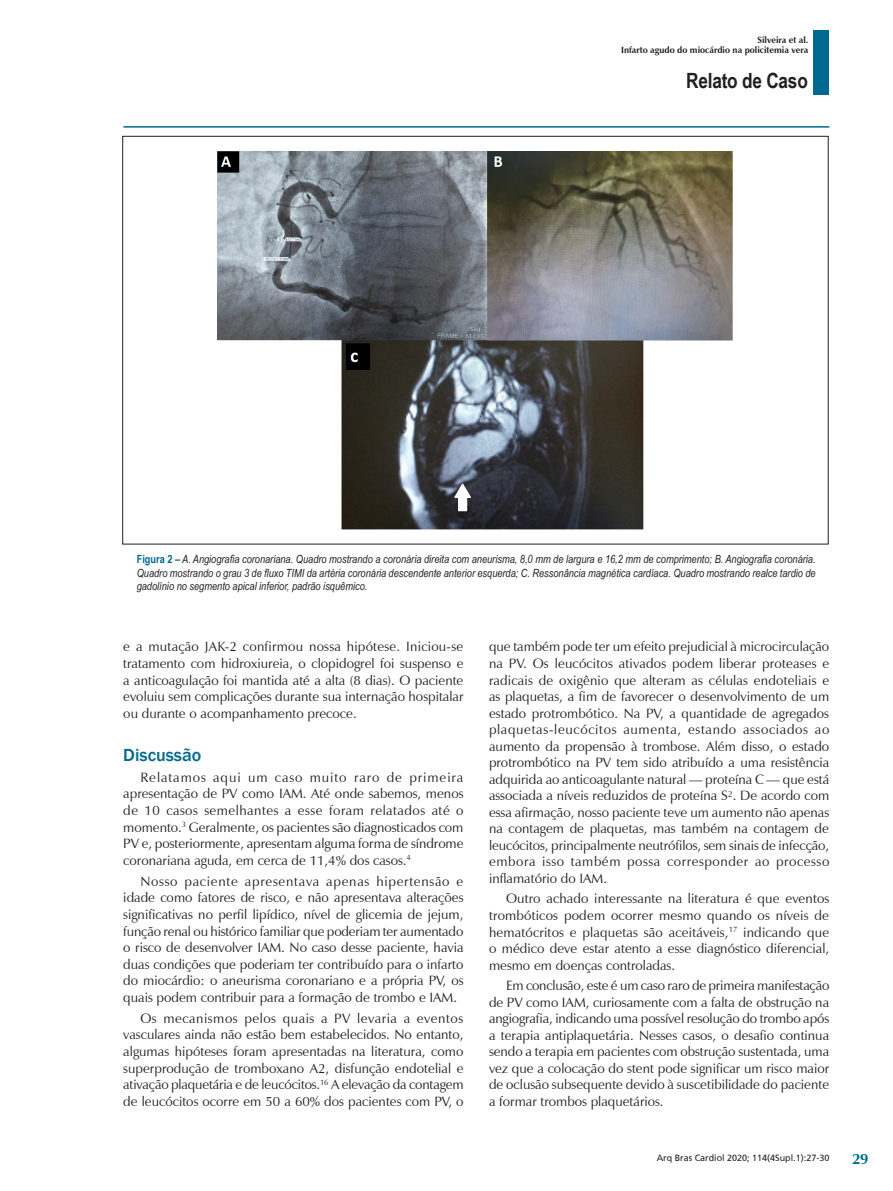
<style>
.page{position:relative;width:893px;height:1191px;background:#fff}
.page>*{position:absolute;margin:0;border:0;box-sizing:border-box;transform-origin:0 0}
.t1{font:700 21px "Arial Narrow";letter-spacing:-.01em;color:#231f20}
._02_-_TITULO_-_MATER{font:500 18px "Franklin Gothic";color:#006991}
.t2{font:700 15px "Zapf Humanist 601 BT";color:#006991}
._01-TEXTO_BASICO{font:13.5px/16.5px "Zapf Humanist 601 BT";color:#231f20;text-align:justify}
._05_LEGENDA_TABELA{font:italic 11.25px/13.5px "Arial Narrow";color:#231f20;text-align:justify}
.t3{font:700 9px/10.8px "Zapf Humanist 601 BT";color:#231f20;text-align:right}
.t4{font:9px "Frutiger";color:#231f20}
.s1{font-weight:700;font-style:normal;color:#006991}
</style>
<div class="page">
<hr style="left:123px;top:126px;width:706px;height:2px;background:#006991">
<div style="left:813px;top:30px;width:16px;height:64px;background:#006991"></div>
<img style="left:217px;top:151px;width:516px;height:378px">
<p class="t3" style="left:621px;top:34px;width:189px">Silveira et al.<br>Infarto agudo do miocárdio na policitemia vera</p>
<h1 class="t1" style="left:686px;top:65px;width:123px">Relato de Caso</h1>
<p class="_05_LEGENDA_TABELA" style="left:137px;top:552px;width:680px"><span class="s1">Figura 2 –</span> A. Angiografia coronariana. Quadro mostrando a coronária direita com aneurisma, 8,0 mm de largura e 16,2 mm de comprimento; B. Angiografia coronária.<br>Quadro mostrando o grau 3 de fluxo TIMI da artéria coronária descendente anterior esquerda; C. Ressonância magnética cardíaca. Quadro mostrando realce tardio de gadolínio no segmento apical inferior, padrão isquêmico.</p>
<p class="_01-TEXTO_BASICO" style="left:123px;top:638px;width:342px">e a mutação JAK-2 confirmou nossa hipótese. Iniciou-se tratamento com hidroxiureia, o clopidogrel foi suspenso e a anticoagulação foi mantida até a alta (8 dias). O paciente evoluiu sem complicações durante sua internação hospitalar ou durante o acompanhamento precoce.</p>
<p class="_02_-_TITULO_-_MATER" style="left:123px;top:743px;width:80px">Discussão</p>
<p class="_01-TEXTO_BASICO" style="left:123px;top:768px;width:342px;text-indent:17px">Relatamos aqui um caso muito raro de primeira apresentação de PV como IAM. Até onde sabemos, menos de 10 casos semelhantes a esse foram relatados até o momento.<sup>3</sup> Geralmente, os pacientes são diagnosticados com PV e, posteriormente, apresentam alguma forma de síndrome coronariana aguda, em cerca de 11,4% dos casos.<sup>4</sup></p>
<p class="_01-TEXTO_BASICO" style="left:123px;top:872px;width:342px;text-indent:17px">Nosso paciente apresentava apenas hipertensão e idade como fatores de risco, e não apresentava alterações significativas no perfil lipídico, nível de glicemia de jejum, função renal ou histórico familiar que poderiam ter aumentado o risco de desenvolver IAM. No caso desse paciente, havia duas condições que poderiam ter contribuído para o infarto do miocárdio: o aneurisma coronariano e a própria PV, os quais podem contribuir para a formação de trombo e IAM.</p>
<p class="_01-TEXTO_BASICO" style="left:123px;top:1010px;width:342px;text-indent:17px">Os mecanismos pelos quais a PV levaria a eventos vasculares ainda não estão bem estabelecidos. No entanto, algumas hipóteses foram apresentadas na literatura, como superprodução de tromboxano A2, disfunção endotelial e ativação plaquetária e de leucócitos.<sup>16</sup> A elevação da contagem de leucócitos ocorre em 50 a 60% dos pacientes com PV, o</p>
<p class="_01-TEXTO_BASICO" style="left:489px;top:638px;width:342px">que também pode ter um efeito prejudicial à microcirculação na PV. Os leucócitos ativados podem liberar proteases e radicais de oxigênio que alteram as células endoteliais e as plaquetas, a fim de favorecer o desenvolvimento de um estado protrombótico. Na PV, a quantidade de agregados plaquetas-leucócitos aumenta, estando associados ao aumento da propensão à trombose. Além disso, o estado protrombótico na PV tem sido atribuído a uma resistência adquirida ao anticoagulante natural — proteína C — que está associada a níveis reduzidos de proteína S². De acordo com essa afirmação, nosso paciente teve um aumento não apenas na contagem de plaquetas, mas também na contagem de leucócitos, principalmente neutrófilos, sem sinais de infecção, embora isso também possa corresponder ao processo inflamatório do IAM.</p>
<p class="_01-TEXTO_BASICO" style="left:489px;top:890px;width:342px;text-indent:17px">Outro achado interessante na literatura é que eventos trombóticos podem ocorrer mesmo quando os níveis de hematócritos e plaquetas são aceitáveis,<sup>17</sup> indicando que o médico deve estar atento a esse diagnóstico diferencial, mesmo em doenças controladas.</p>
<p class="_01-TEXTO_BASICO" style="left:489px;top:977px;width:342px;text-indent:17px">Em conclusão, este é um caso raro de primeira manifestação de PV como IAM, curiosamente com a falta de obstrução na angiografia, indicando uma possível resolução do trombo após a terapia antiplaquetária. Nesses casos, o desafio continua sendo a terapia em pacientes com obstrução sustentada, uma vez que a colocação do stent pode significar um risco maior de oclusão subsequente devido à suscetibilidade do paciente a formar trombos plaquetários.</p>
<p class="t4" style="left:657px;top:1153px;width:174px">Arq Bras Cardiol 2020; 114(4Supl.1):27-30</p>
<p class="t2" style="left:852px;top:1149px;width:18px">29</p>
</div>
